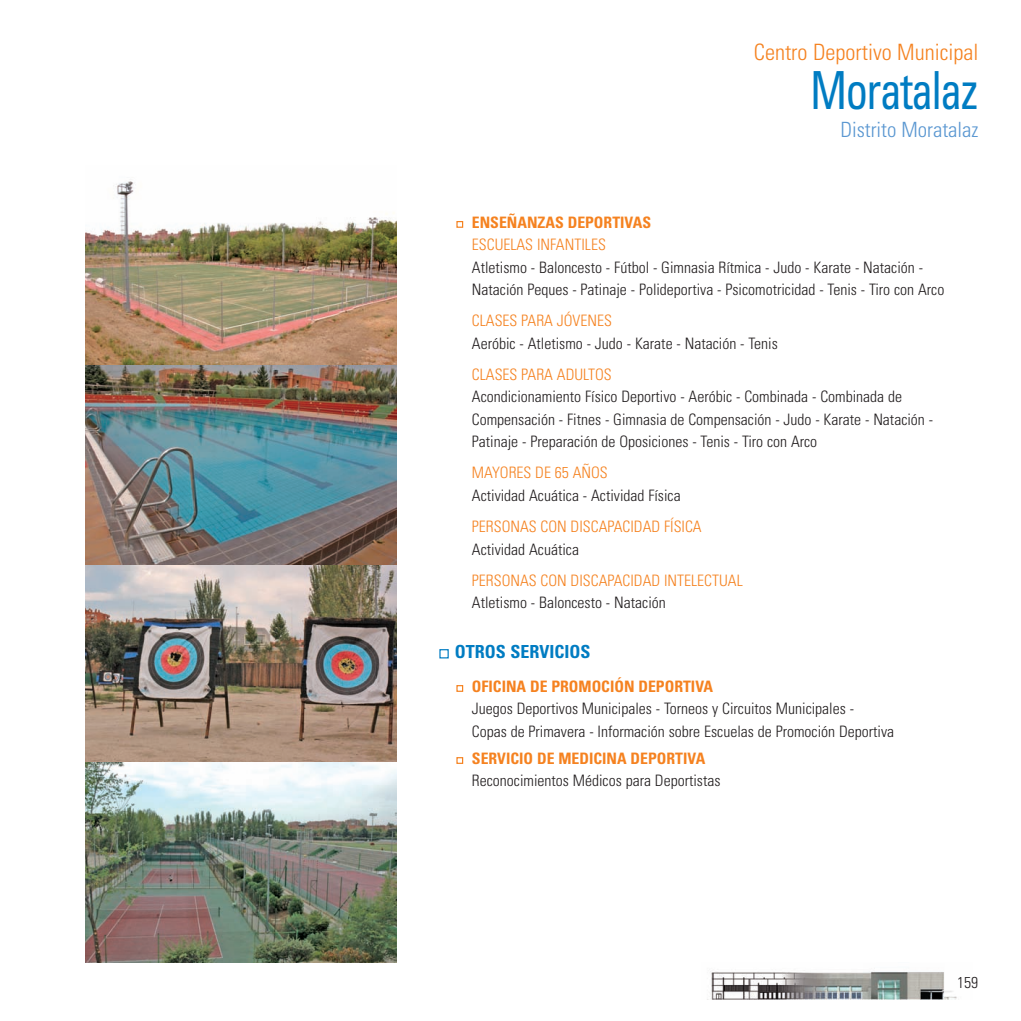
<style>
.page{position:relative;width:1021px;height:1021px;background:#fff}
.page>*{position:absolute;margin:0;border:0;box-sizing:border-box;transform-origin:0 0}
.t1{font:condensed 52.5px "Univers";letter-spacing:-.035em;color:#007cc2;scale:.85 1}
.t2{font:300 condensed 22.5px "Univers";color:#f58220}
.t3{font:300 condensed 21px "Univers";color:#5a97d1}
.t4{font:700 condensed 18px "Univers";color:#007cc2}
.t5{font:300 condensed 15.75px/22.5px "Univers";color:#231f20}
.t6{font:300 condensed 15.75px "Univers";color:#f58220}
.t7{font:700 condensed 15.75px "Univers";color:#f58220}
</style>
<div class="page">
<img style="left:710px;top:971px;width:247px;height:28px">
<div style="left:456px;top:757px;width:7px;height:7px;border:1px solid #f58220"></div>
<div style="left:456px;top:685px;width:7px;height:7px;border:1px solid #f58220"></div>
<div style="left:439px;top:649px;width:10px;height:9px;border:1px solid #007cc2"></div>
<div style="left:456px;top:221px;width:7px;height:7px;border:1px solid #f58220"></div>
<img style="left:85px;top:181px;width:312px;height:184px">
<img style="left:85px;top:365px;width:312px;height:200px">
<img style="left:85px;top:565px;width:312px;height:197px">
<img style="left:85px;top:762px;width:312px;height:200px">
<h2 class="t2" style="left:753px;top:43px;width:226px">Centro Deportivo Municipal</h2>
<h1 class="t1" style="left:810px;top:71px;width:199px">Moratalaz</h1>
<h3 class="t3" style="left:840px;top:122px;width:140px">Distrito Moratalaz</h3>
<p class="t7" style="left:472px;top:216px;width:181px">ENSEÑANZAS DEPORTIVAS</p>
<p class="t6" style="left:472px;top:239px;width:135px">ESCUELAS INFANTILES</p>
<p class="t5" style="left:472px;top:257px;width:474px">Atletismo - Baloncesto - Fútbol - Gimnasia Rítmica - Judo - Karate - Natación -<br>Natación Peques - Patinaje - Polideportiva - Psicomotricidad - Tenis - Tiro con Arco</p>
<p class="t6" style="left:472px;top:315px;width:142px">CLASES PARA JÓVENES</p>
<p class="t5" style="left:472px;top:333px;width:307px">Aeróbic - Atletismo - Judo - Karate - Natación - Tenis</p>
<p class="t6" style="left:472px;top:368px;width:141px">CLASES PARA ADULTOS</p>
<p class="t5" style="left:472px;top:387px;width:463px">Acondicionamiento Físico Deportivo - Aeróbic - Combinada - Combinada de<br>Compensación - Fitnes - Gimnasia de Compensación - Judo - Karate - Natación -<br>Patinaje - Preparación de Oposiciones - Tenis - Tiro con Arco</p>
<p class="t6" style="left:472px;top:467px;width:137px">MAYORES DE 65 AÑOS</p>
<p class="t5" style="left:472px;top:485px;width:210px">Actividad Acuática - Actividad Física</p>
<p class="t6" style="left:472px;top:520px;width:231px">PERSONAS CON DISCAPACIDAD FÍSICA</p>
<p class="t5" style="left:472px;top:539px;width:109px">Actividad Acuática</p>
<p class="t6" style="left:472px;top:574px;width:272px">PERSONAS CON DISCAPACIDAD INTELECTUAL</p>
<p class="t5" style="left:472px;top:592px;width:195px">Atletismo - Baloncesto - Natación</p>
<p class="t4" style="left:455px;top:645px;width:137px">OTROS SERVICIOS</p>
<p class="t7" style="left:472px;top:680px;width:243px">OFICINA DE PROMOCIÓN DEPORTIVA</p>
<p class="t5" style="left:472px;top:699px;width:424px">Juegos Deportivos Municipales - Torneos y Circuitos Municipales -<br>Copas de Primavera - Información sobre Escuelas de Promoción Deportiva</p>
<p class="t7" style="left:472px;top:752px;width:235px">SERVICIO DE MEDICINA DEPORTIVA</p>
<p class="t5" style="left:472px;top:771px;width:250px">Reconocimientos Médicos para Deportistas</p>
<p class="t5" style="left:957px;top:972px;width:22px">159</p>
</div>
